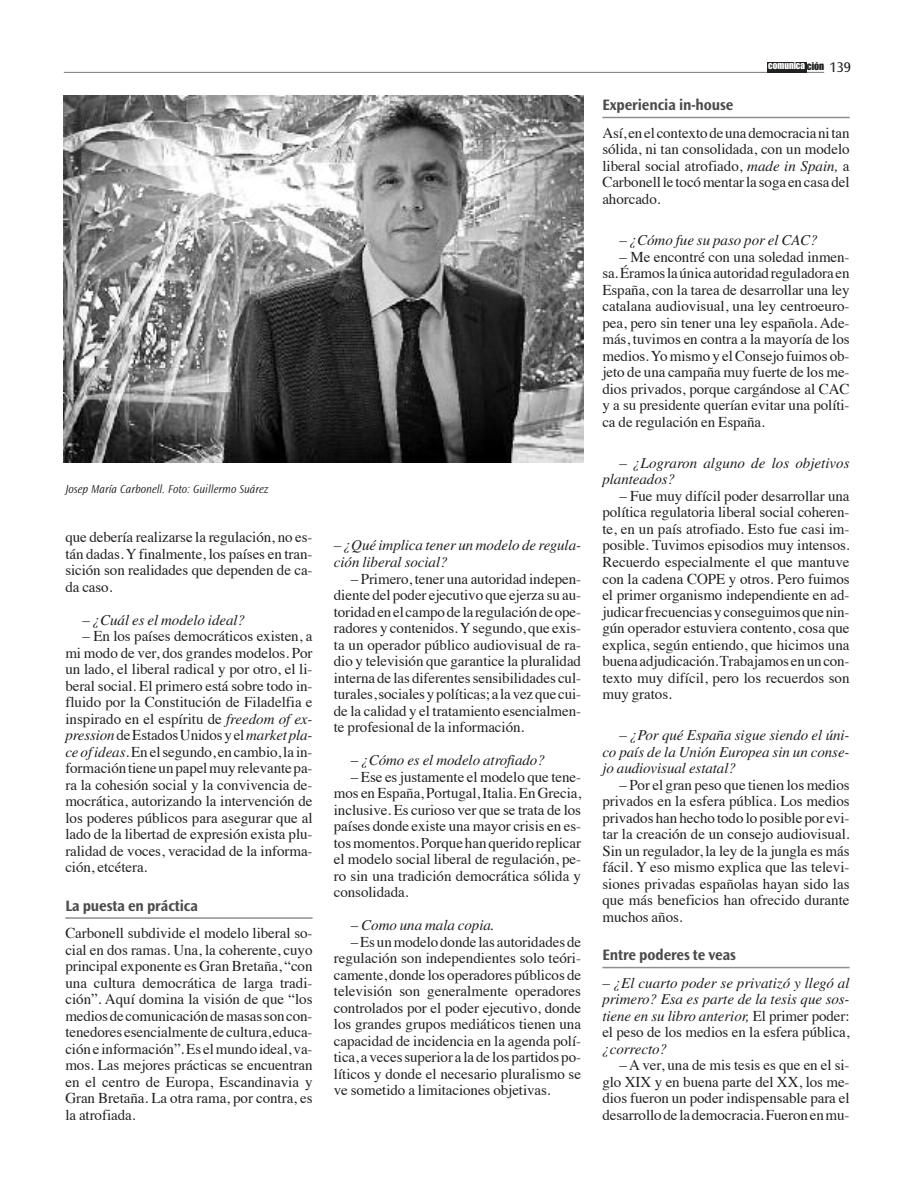
<style>
.page{position:relative;width:915px;height:1191px;background:#fff}
.page>*{position:absolute;margin:0;border:0;box-sizing:border-box;transform-origin:0 0}
.t1{font:700 semi-expanded 15.75px "Ocean Sans Std";letter-spacing:-.005em;color:#4c4c4c;scale:.9 1}
.t2{font:15px/16.5px "Times";letter-spacing:-.005em;color:#1f2020;text-align:justify}
.t3{font:italic 15px/16.5px "Times";letter-spacing:-.005em;color:#1f2020}
.t4{font:italic 300 12px "Ocean Sans Std";color:#1f2020;scale:.95 1}
.t5{font:10.05px "Impact LT Std";color:#fff}
.s1{font-style:italic}
.s2{font-style:normal}
.s3{font-size:10.8px;color:#1f2020}
.s4{font-family:"Ocean Sans Std";font-size:14.7px;color:#1f2020}
</style>
<div class="page">
<hr style="left:64px;top:72px;width:759px;height:1px;background:#797979">
<div style="left:766px;top:62px;width:40px;height:10px;background:#1f2020"></div>
<hr style="left:65px;top:917px;width:247px;height:1px;background:#8f8f8f">
<hr style="left:602px;top:117px;width:247px;height:1px;background:#8f8f8f">
<hr style="left:602px;top:966px;width:247px;height:2px;background:#8f8f8f">
<img style="left:64px;top:96px;width:519px;height:366px">
<p class="t4" style="left:65px;top:485px;width:215px">Josep María Carbonell. Foto: Guillermo Suárez</p>
<p class="t2" style="left:65px;top:530px;width:249px">que debería realizarse la regulación, no es&shy;tán dadas.Yfinalmente, los países en tran&shy;sición son realidades que dependen de ca&shy;da caso.</p>
<p class="t3" style="left:82px;top:613px;width:164px">– ¿Cuál es el modelo ideal?</p>
<p class="t2" style="left:65px;top:629px;width:249px;text-indent:17px">– En los países democráticos existen, a mi modo de ver, dos grandes modelos. Por un lado, el liberal radical y por otro, el li&shy;beral social. El primero está sobre todo in&shy;fluido por la Constitución de Filadelfia e inspirado en el espíritu de <span class="s1">freedom of ex&shy;pression</span>deEstadosUnidosyel<span class="s1">marketpla&shy;ce ofideas</span>.En elsegundo, en cambio,la in&shy;formacióntieneunpapelmuyrelevantepa&shy;ra la cohesión social y la convivencia de&shy;mocrática, autorizando la intervención de los poderes públicos para asegurar que al lado de la libertad de expresión exista plu&shy;ralidad de voces, veracidad de la informa&shy;ción, etcétera.</p>
<p class="t1" style="left:65px;top:899px;width:149px">La puesta en práctica</p>
<p class="t2" style="left:65px;top:926px;width:249px">Carbonell subdivide el modelo liberal so&shy;cial en dos ramas. Una, la coherente, cuyo principal exponente es Gran Bretaña, “con una cultura democrática de larga tradi&shy;ción”. Aquí domina la visión de que “los mediosde comunicacióndemasassoncon&shy;tenedores esencialmente de cultura, educa&shy;ción e información”.Es elmundo ideal, va&shy;mos. Las mejores prácticas se encuentran en el centro de Europa, Escandinavia y Gran Bretaña. La otra rama, por contra, es la atrofiada.</p>
<p class="t3" style="left:334px;top:538px;width:249px">– ¿Qué implica tener un modelo de regula&shy;ción liberal social?</p>
<p class="t2" style="left:334px;top:571px;width:249px;text-indent:17px">– Primero, tener una autoridad indepen&shy;diente del poder ejecutivo que ejerza su au&shy;toridadenel campode la regulacióndeope&shy;radores y contenidos.Ysegundo, que exis&shy;ta un operador público audiovisual de ra&shy;dio y televisión que garantice la pluralidad interna de las diferentessensibilidades cul&shy;turales,socialesypolíticas; a lavezque cui&shy;de la calidad y el tratamiento esencialmen&shy;te profesional de la información.</p>
<p class="t3" style="left:351px;top:753px;width:195px"><span class="s2">–</span> ¿Cómo es el modelo atrofiado?</p>
<p class="t2" style="left:334px;top:769px;width:249px;text-indent:17px">– Ese es justamente el modelo que tene&shy;mos en España, Portugal, Italia. En Grecia, inclusive. Es curioso ver que se trata de los países donde existe una mayor crisis en es&shy;tosmomentos.Porque han querido replicar el modelo social liberal de regulación, pe&shy;ro sin una tradición democrática sólida y consolidada.</p>
<p class="t3" style="left:351px;top:918px;width:145px">– Como una mala copia.</p>
<p class="t2" style="left:334px;top:934px;width:249px;text-indent:17px">–Esunmodelodonde las autoridadesde regulación son independientes solo teóri&shy;camente, donde los operadores públicos de televisión son generalmente operadores controlados por el poder ejecutivo, donde los grandes grupos mediáticos tienen una capacidad de incidencia en la agenda polí&shy;tica, a vecessuperior a la de los partidos po&shy;líticos y donde el necesario pluralismo se ve sometido a limitaciones objetivas.</p>
<p class="t5" style="left:768px;top:62px;width:84px">comunica <span class="s3">ción</span> <span class="s4">139</span></p>
<p class="t1" style="left:602px;top:99px;width:147px">Experiencia in-house</p>
<p class="t2" style="left:602px;top:126px;width:249px">Así, enel contextodeunademocracianitan sólida, ni tan consolidada, con un modelo liberal social atrofiado, <span class="s1">made in Spain,</span> a Carbonellle tocómentarla soga en casadel ahorcado.</p>
<p class="t3" style="left:619px;top:233px;width:199px">– ¿Cómo fue su paso por el CAC?</p>
<p class="t2" style="left:602px;top:250px;width:249px;text-indent:17px">– Me encontré con una soledad inmen&shy;sa.Éramoslaúnica autoridadreguladora en España, con la tarea de desarrollar una ley catalana audiovisual, una ley centroeuro&shy;pea, pero sin tener una ley española. Ade&shy;más, tuvimos en contra a la mayoría de los medios.Yomismo y elConsejo fuimos ob&shy;jeto de una campaña muy fuerte de los me&shy;dios privados, porque cargándose al CAC y a su presidente querían evitar una políti&shy;ca de regulación en España.</p>
<p class="t3" style="left:602px;top:456px;width:249px;text-indent:17px">– ¿Lograron alguno de los objetivos planteados?</p>
<p class="t2" style="left:602px;top:489px;width:249px;text-indent:17px">– Fue muy difícil poder desarrollar una política regulatoria liberal social coheren&shy;te, en un país atrofiado. Esto fue casi im&shy;posible. Tuvimos episodios muy intensos.<br>Recuerdo especialmente el que mantuve con la cadena COPE y otros. Pero fuimos el primer organismo independiente en ad&shy;judicarfrecuenciasyconseguimosquenin&shy;gún operador estuviera contento, cosa que explica, según entiendo, que hicimos una buena adjudicación.Trabajamos enuncon&shy;texto muy difícil, pero los recuerdos son muy gratos.</p>
<p class="t3" style="left:602px;top:728px;width:249px;text-align:justify;text-indent:17px">– ¿Por qué España sigue siendo el úni&shy;co país de la Unión Europea sin un conse&shy;jo audiovisual estatal?</p>
<p class="t2" style="left:602px;top:778px;width:249px;text-indent:17px">– Por el gran peso que tienen los medios privados en la esfera pública. Los medios privados han hecho todo lo posible por evi&shy;tar la creación de un consejo audiovisual.<br>Sin un regulador, la ley de la jungla es más fácil. Y eso mismo explica que las televi&shy;siones privadas españolas hayan sido las que más beneficios han ofrecido durante muchos años.</p>
<p class="t1" style="left:602px;top:948px;width:150px">Entre poderes te veas</p>
<p class="t3" style="left:602px;top:976px;width:249px;text-align:justify">– ¿El cuarto poder se privatizó y llegó al primero? Esa es parte de la tesis que sos&shy;tiene en su libro anterior, <span class="s2">El primer poder: el peso de los medios en la esfera pública,</span></p>
<p class="t3" style="left:602px;top:1042px;width:66px">¿correcto?</p>
<p class="t2" style="left:602px;top:1058px;width:249px;text-indent:17px">– A ver, una de mis tesis es que en el si&shy;glo XIX y en buena parte del XX, los me&shy;dios fueron un poder indispensable para el desarrollode lademocracia.Fueronenmu-</p>
</div>
